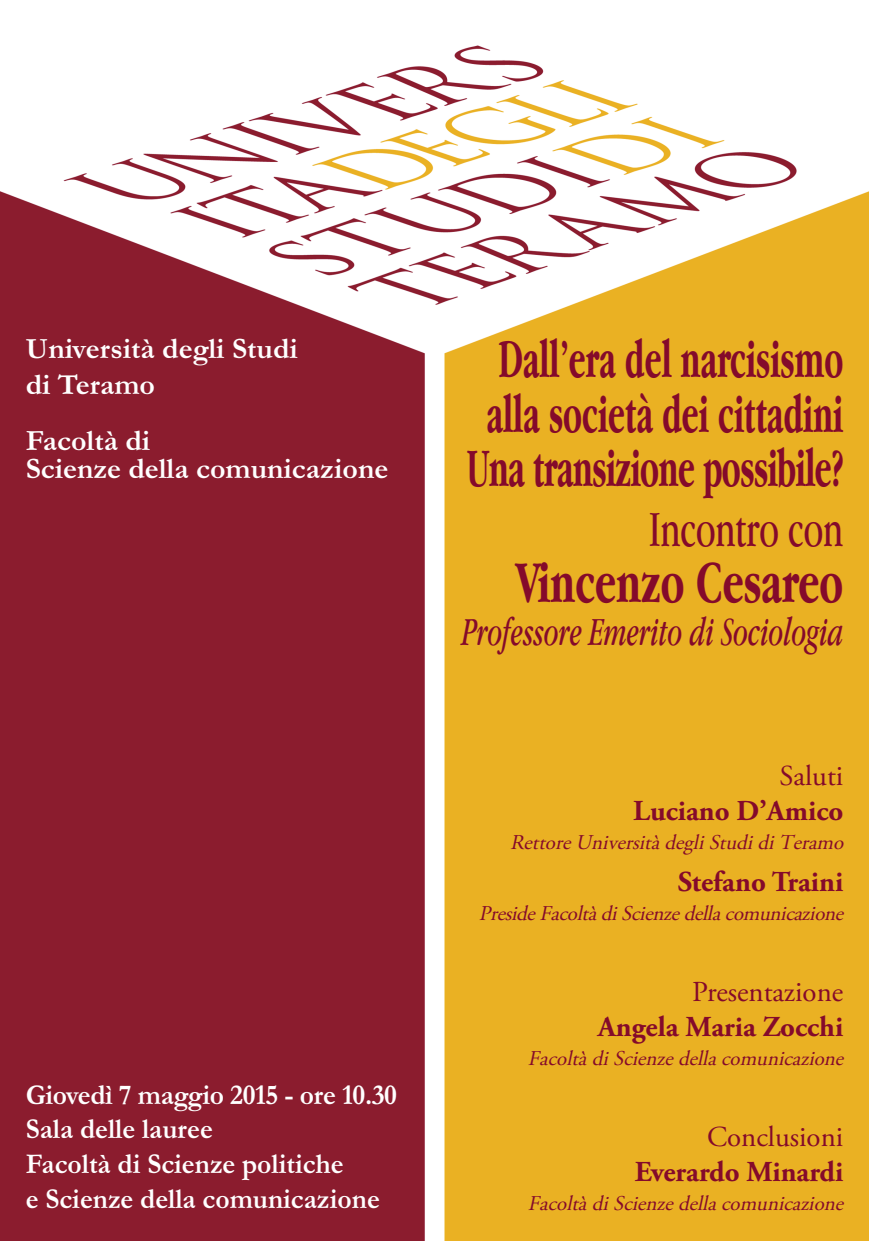
<style>
.page{position:relative;width:869px;height:1241px;background:#fff}
.page>*{position:absolute;margin:0;border:0;box-sizing:border-box;transform-origin:0 0}
.t1{font:700 61.25px "Apple Garamond";color:#840a2b;scale:.8 1}
.t2{font:700 56px/54.2px "Apple Garamond";color:#840a2b;text-align:center;scale:.7 1}
.t3{font:52.5px "Apple Garamond";color:#840a2b;scale:.8 1}
.t4{font:italic 41.12px "Apple Garamond";color:#840a2b;scale:.8 1}
.t5{font:700 29.75px/35.7px "Garamond";color:#fff}
.t6{font:700 28.88px/34.6px "Garamond";color:#fff;scale:.95 1}
.t7{font:700 28.88px "Adobe Garamond Pro";color:#840a2b}
.t8{font:28.88px "Adobe Garamond Pro";color:#840a2b}
.t9{font:italic 21px "Adobe Garamond Pro";color:#840a2b}
</style>
<div class="page">
<img style="left:0;top:45px;width:868px;height:1195px">
<h3 class="t5" style="left:26px;top:330px;width:273px">Università degli Studi di Teramo</h3>
<h3 class="t5" style="left:26px;top:426px;width:364px;line-height:28px">Facoltà di<br>Scienze della comunicazione</h3>
<h3 class="t6" style="left:26px;top:1076px;width:392px">Giovedì 7 maggio 2015 - ore 10.30<br>Sala delle lauree<br>Facoltà di Scienze politiche<br>e Scienze della comunicazione</h3>
<h2 class="t2" style="left:466px;top:332px;width:539px">Dall’era del narcisismo alla società dei cittadini<br>Una transizione possibile?</h2>
<h3 class="t3" style="left:648px;top:498px;width:244px">Incontro con</h3>
<h1 class="t1" style="left:515px;top:548px;width:410px">Vincenzo Cesareo</h1>
<h3 class="t4" style="left:462px;top:607px;width:478px">Professore Emerito di Sociologia</h3>
<h3 class="t8" style="left:779px;top:764px;width:65px">Saluti</h3>
<h3 class="t7" style="left:633px;top:799px;width:211px">Luciano D’Amico</h3>
<p class="t9" style="left:510px;top:834px;width:339px">Rettore Università degli Studi di Teramo</p>
<h3 class="t7" style="left:677px;top:869px;width:167px">Stefano Traini</h3>
<p class="t9" style="left:478px;top:904px;width:370px">Preside Facoltà di Scienze della comunicazione</p>
<h3 class="t8" style="left:691px;top:980px;width:153px">Presentazione</h3>
<h3 class="t7" style="left:597px;top:1014px;width:247px">Angela Maria Zocchi</h3>
<p class="t9" style="left:527px;top:1049px;width:321px">Facoltà di Scienze della comunicazione</p>
<h3 class="t8" style="left:706px;top:1124px;width:138px">Conclusioni</h3>
<h3 class="t7" style="left:634px;top:1159px;width:210px">Everardo Minardi</h3>
<p class="t9" style="left:527px;top:1194px;width:321px">Facoltà di Scienze della comunicazione</p>
</div>
